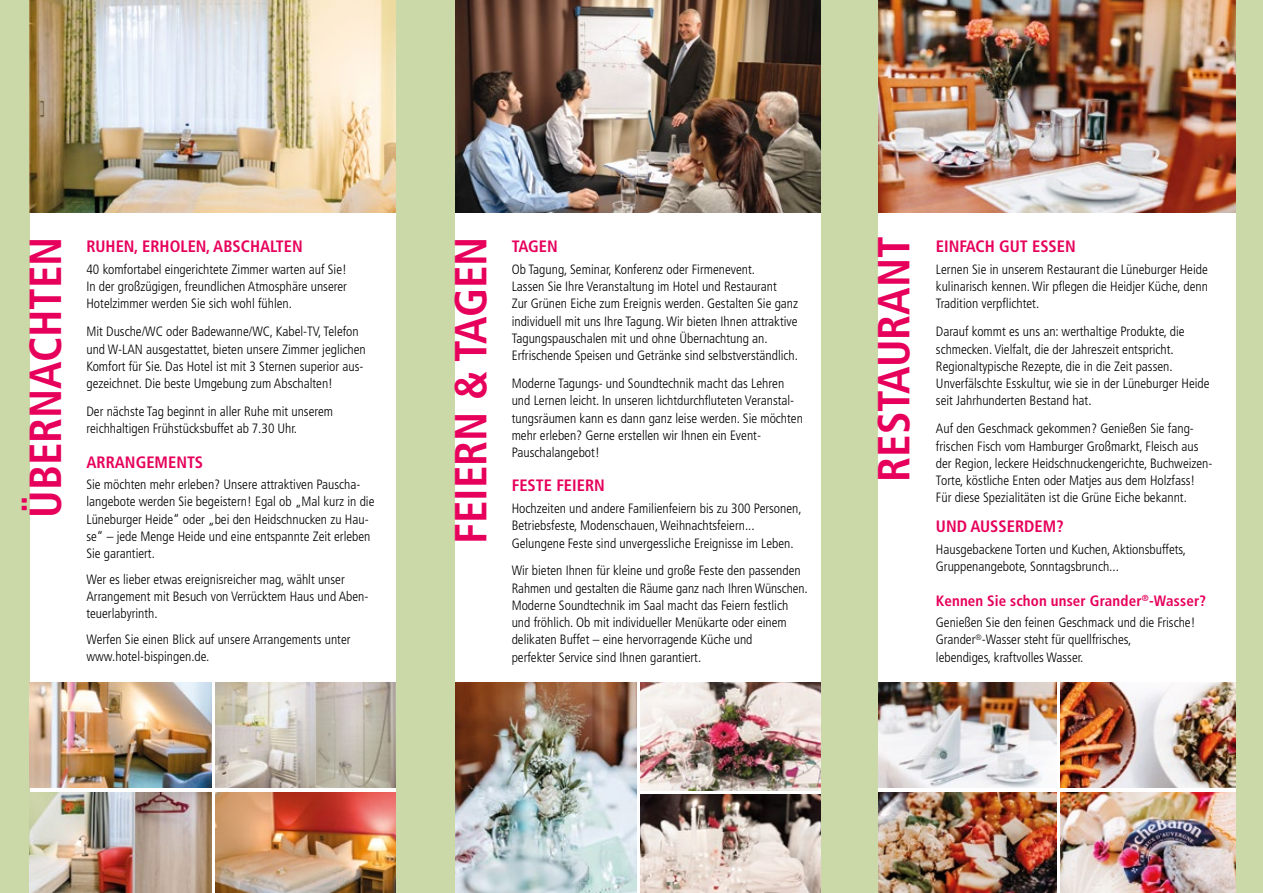
<style>
.page{position:relative;width:1263px;height:893px;background:#cbd9a9}
.page>*{position:absolute;margin:0;border:0;box-sizing:border-box;transform-origin:0 0}
.t1{font:700 condensed 45px "Frutiger";color:#e6005b}
.t2{font:700 condensed 16.5px "Frutiger";color:#e6005b}
.t3{font:700 condensed 15px "Frutiger";letter-spacing:.01em;color:#e6005b}
.t4{font:300 condensed 13.5px/17.2px "Frutiger";color:#000}
</style>
<div class="page">
<div style="left:30px;top:0;width:365px;height:893px;background:#fff"></div>
<img style="left:30px;top:682px;width:181px;height:106px">
<img style="left:216px;top:682px;width:179px;height:106px">
<img style="left:216px;top:792px;width:179px;height:101px">
<img style="left:30px;top:792px;width:181px;height:101px">
<img style="left:30px;top:0;width:365px;height:213px">
<div style="left:455px;top:0;width:366px;height:893px;background:#fff"></div>
<img style="left:640px;top:682px;width:181px;height:108px">
<img style="left:640px;top:794px;width:181px;height:99px">
<img style="left:455px;top:682px;width:181px;height:211px">
<img style="left:455px;top:0;width:366px;height:213px">
<div style="left:878px;top:0;width:357px;height:893px;background:#fff"></div>
<img style="left:1061px;top:792px;width:174px;height:101px">
<img style="left:878px;top:682px;width:178px;height:106px">
<img style="left:1061px;top:682px;width:174px;height:106px">
<img style="left:878px;top:792px;width:178px;height:101px">
<img style="left:878px;top:0;width:357px;height:213px">
<h1 class="t1" style="left:19px;top:518px;width:283px;rotate:-90deg">ÜBERNACHTEN</h1>
<p class="t2" style="left:512px;top:237px;width:48px">TAGEN</p>
<h1 class="t1" style="left:444px;top:544px;width:309px;rotate:-90deg">FEIERN &amp; TAGEN</h1>
<p class="t2" style="left:86px;top:237px;width:218px">RUHEN, ERHOLEN, ABSCHALTEN</p>
<p class="t4" style="left:86px;top:261px;width:262px;text-align:justify">40 komfortabel eingerichtete Zimmer warten auf Sie!<br>In der großzügigen, freundlichen Atmosphäre unserer Hotelzimmer werden Sie sich wohl fühlen.</p>
<p class="t4" style="left:86px;top:323px;width:281px">Mit Dusche/WC oder Badewanne/WC, Kabel-TV, Telefon und W-LAN ausgestattet, bieten unsere Zimmer jeglichen Komfort für Sie. Das Hotel ist mit 3 Sternen superior aus&shy;gezeichnet. Die beste Umgebung zum Abschalten!</p>
<p class="t4" style="left:86px;top:403px;width:248px">Der nächste Tag beginnt in aller Ruhe mit unserem reichhaltigen Frühstücksbuffet ab 7.30 Uhr.</p>
<p class="t2" style="left:86px;top:452px;width:118px">ARRANGEMENTS</p>
<p class="t4" style="left:86px;top:476px;width:289px">Sie möchten mehr erleben? Unsere attraktiven Pauscha&shy;langebote werden Sie begeistern! Egal ob „Mal kurz in die Lüneburger Heide“ oder „bei den Heidschnucken zu Hau&shy;se“ – jede Menge Heide und eine entspannte Zeit erleben Sie garantiert.</p>
<p class="t4" style="left:86px;top:571px;width:284px">Wer es lieber etwas ereignisreicher mag, wählt unser<br>Arrangement mit Besuch von Verrücktem Haus und Aben&shy;teuerlabyrinth.</p>
<p class="t4" style="left:86px;top:631px;width:266px">Werfen Sie einen Blick auf unsere Arrangements unter www.hotel-bispingen.de.</p>
<p class="t4" style="left:512px;top:261px;width:288px">Ob Tagung, Seminar, Konferenz oder Firmenevent.<br>Lassen Sie Ihre Veranstaltung im Hotel und Restaurant<br>Zur Grünen Eiche zum Ereignis werden. Gestalten Sie ganz individuell mit uns Ihre Tagung. Wir bieten Ihnen attraktive Tagungspauschalen mit und ohne Übernachtung an.<br>Erfrischende Speisen und Getränke sind selbstverständlich.</p>
<p class="t4" style="left:512px;top:375px;width:293px">Moderne Tagungs- und Soundtechnik macht das Lehren und Lernen leicht. In unseren lichtdurchfluteten Veranstal&shy;tungsräumen kann es dann ganz leise werden. Sie möchten mehr erleben? Gerne erstellen wir Ihnen ein Event-Pauschalangebot!</p>
<p class="t2" style="left:512px;top:476px;width:95px">FESTE FEIERN</p>
<p class="t4" style="left:512px;top:500px;width:291px">Hochzeiten und andere Familienfeiern bis zu 300 Personen,<br>Betriebsfeste, Modenschauen, Weihnachtsfeiern...<br>Gelungene Feste sind unvergessliche Ereignisse im Leben.</p>
<p class="t4" style="left:512px;top:562px;width:297px">Wir bieten Ihnen für kleine und große Feste den passenden Rahmen und gestalten die Räume ganz nach Ihren Wünschen.<br>Moderne Soundtechnik im Saal macht das Feiern festlich und fröhlich. Ob mit individueller Menükarte oder einem delikaten Buffet – eine hervorragende Küche und<br>perfekter Service sind Ihnen garantiert.</p>
<h1 class="t1" style="left:867px;top:482px;width:247px;rotate:-90deg">RESTAURANT</h1>
<p class="t2" style="left:936px;top:237px;width:141px">EINFACH GUT ESSEN</p>
<p class="t4" style="left:936px;top:261px;width:273px;text-align:justify">Lernen Sie in unserem Restaurant die Lüneburger Heide kulinarisch kennen. Wir pflegen die Heidjer Küche, denn Tradition verpflichtet.</p>
<p class="t4" style="left:936px;top:323px;width:275px">Darauf kommt es uns an: werthaltige Produkte, die schmecken. Vielfalt, die der Jahreszeit entspricht.<br>Regionaltypische Rezepte, die in die Zeit passen.<br>Unverfälschte Esskultur, wie sie in der Lüneburger Heide seit Jahrhunderten Bestand hat.</p>
<p class="t4" style="left:936px;top:420px;width:278px">Auf den Geschmack gekommen? Genießen Sie fang&shy;frischen Fisch vom Hamburger Großmarkt, Fleisch aus der Region, leckere Heidschnuckengerichte, Buchweizen-Torte, köstliche Enten oder Matjes aus dem Holzfass!<br>Für diese Spezialitäten ist die Grüne Eiche bekannt.</p>
<p class="t2" style="left:936px;top:517px;width:129px">UND AUSSERDEM?</p>
<p class="t4" style="left:936px;top:541px;width:252px">Hausgebackene Torten und Kuchen, Aktionsbuffets,<br>Gruppenangebote, Sonntagsbrunch...</p>
<p class="t3" style="left:936px;top:591px;width:271px">Kennen Sie schon unser Grander<sup>®</sup>-Wasser?</p>
<p class="t4" style="left:936px;top:614px;width:261px">Genießen Sie den feinen Geschmack und die Frische!<br>Grander<sup>®</sup>-Wasser steht für quellfrisches,<br>lebendiges, kraftvolles Wasser.</p>
</div>
